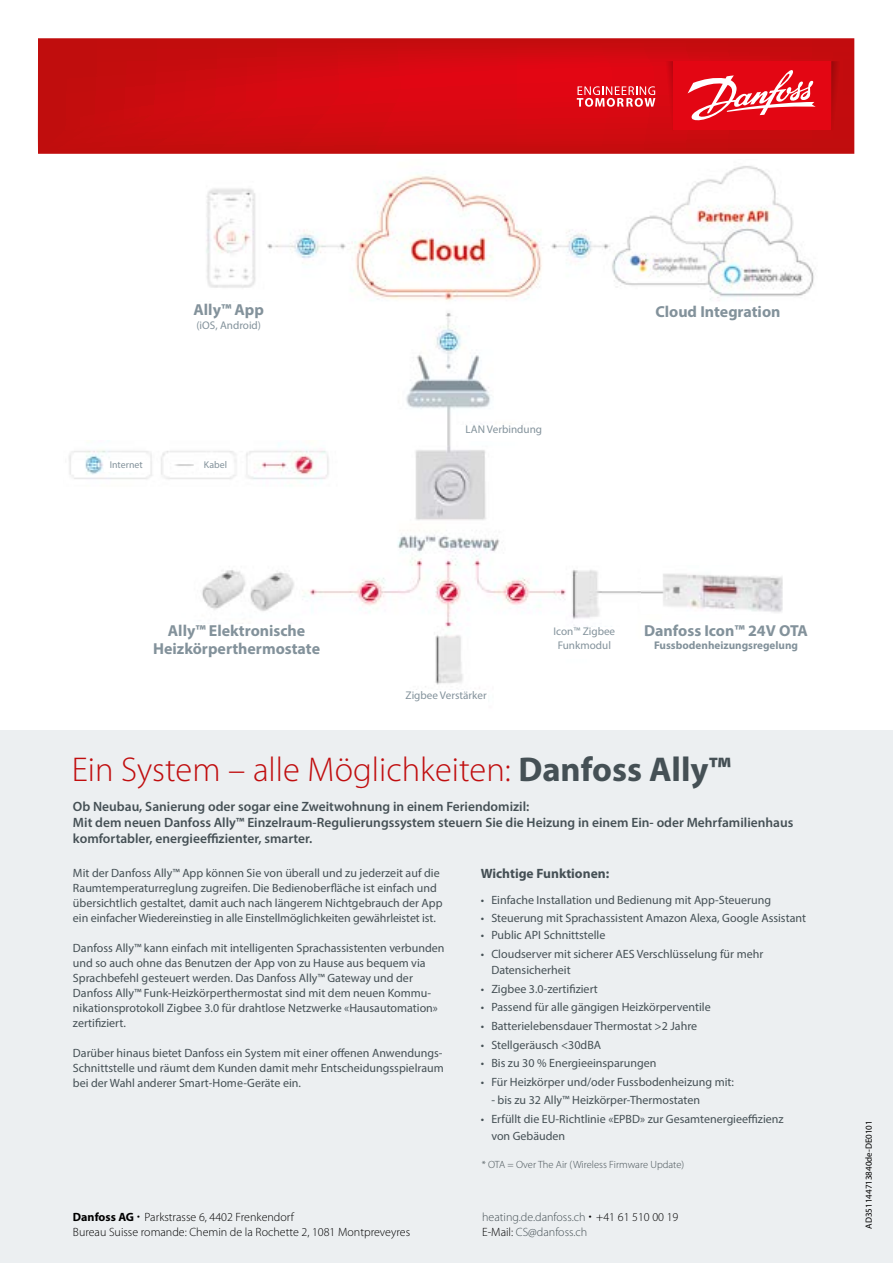
<style>
.page{position:relative;width:893px;height:1263px;background:#fff}
.page>*{position:absolute;margin:0;border:0;box-sizing:border-box;transform-origin:0 0}
.t1{font:300 34.5px "Myriad Pro";color:#c00d0e}
.t2{font:700 15.9px/17.5px "Myriad Pro";color:#83929b;text-align:center}
.t3{font:600 13.5px/15.8px "Myriad Pro";color:#455055}
.t4{font:700 13.5px "Myriad Pro";color:#455055}
.t5{font:12px/15px "Myriad Pro";color:#455055}
.t6{font:300 12px/14.4px "Myriad Pro";color:#000}
.t7{font:300 12px/14.4px "Myriad Pro";color:#455055}
.t8{font:11.1px/13.4px "Myriad Pro";color:#83929b;text-align:center}
.t9{font:700 11.1px "Myriad Pro";color:#83929b}
.t10{font:300 10.5px "Myriad Pro";color:#455055}
.t11{font:9.9px "Myriad Pro";color:#83929b}
.t12{font:9px "Myriad Pro";color:#000}
.s1{font-weight:700;color:#455055}
.s2{font-weight:700}
.s3{font-family:"Trebuchet MS";font-weight:700}
.s4{font-family:"Trebuchet MS";font-weight:700;color:#000}
.s5{color:#000}
</style>
<div class="page">
<div style="left:0;top:730px;width:893px;height:533px;background:#eceff1"></div>
<svg style="left:38px;top:38px;width:816px;height:116px;background:#cd0b10"></svg>
<svg style="left:831px;top:61px;width:13px;height:69px"></svg>
<svg style="left:661px;top:61px;width:12px;height:69px"></svg>
<div style="left:673px;top:61px;width:158px;height:69px;background:#e30613"></div>
<svg style="left:577px;top:86px;width:78px;height:21px;background:#e85b63"></svg>
<svg style="left:688px;top:70px;width:128px;height:51px"></svg>
<img style="left:202px;top:166px;width:614px;height:524px">
<div style="left:177px;top:303px;width:104px;height:47px;background:#fff"></div>
<div style="left:452px;top:425px;width:104px;height:15px;background:#fff"></div>
<div style="left:128px;top:624px;width:217px;height:47px;background:#fff"></div>
<div style="left:543px;top:627px;width:83px;height:31px;background:#fff"></div>
<img style="left:69px;top:440px;width:268px;height:48px">
<div style="left:199px;top:460px;width:33px;height:12px;background:#fff"></div>
<div style="left:104px;top:460px;width:44px;height:12px;background:#fff"></div>
<div style="left:641px;top:624px;width:170px;height:47px;background:#fff"></div>
<img style="left:641px;top:566px;width:175px;height:48px">
<div style="left:612px;top:306px;width:211px;height:23px;background:#fff"></div>
<h2 class="t2" style="left:194px;top:300px;width:72px">Ally™ App</h2>
<p class="t8" style="left:196px;top:318px;width:66px">(iOS, Android)</p>
<p class="t11" style="left:110px;top:458px;width:35px">Internet</p>
<p class="t11" style="left:204px;top:458px;width:25px">Kabel</p>
<p class="t8" style="left:466px;top:422px;width:78px">LAN Verbindung</p>
<h2 class="t2" style="left:655px;top:303px;width:127px">Cloud Integration</h2>
<h2 class="t2" style="left:153px;top:621px;width:168px">Ally™ Elektronische<br>Heizkörperthermostate</h2>
<p class="t8" style="left:553px;top:625px;width:63px">Icon™ Zigbee<br>Funkmodul</p>
<p class="t8" style="left:405px;top:688px;width:83px">Zigbee Verstärker</p>
<h2 class="t2" style="left:644px;top:621px;width:165px">Danfoss Icon™ 24V OTA</h2>
<p class="t9" style="left:654px;top:638px;width:146px">Fussbodenheizungsregelung</p>
<h1 class="t1" style="left:72px;top:749px;width:661px">Ein System – alle Möglichkeiten: <span class="s1">Danfoss Ally™</span></h1>
<p class="t3" style="left:73px;top:798px;width:722px">Ob Neubau, Sanierung oder sogar eine Zweitwohnung in einem Feriendomizil:<br>Mit dem neuen Danfoss Ally™ Einzelraum-Regulierungssystem steuern Sie die Heizung in einem Ein- oder Mehrfamilienhaus komfortabler, energieeffizienter, smarter.</p>
<p class="t5" style="left:73px;top:865px;width:371px">Mit der Danfoss Ally™ App können Sie von überall und zu jederzeit auf die Raumtemperaturreglung zugreifen. Die Bedienoberfläche ist einfach und übersichtlich gestaltet, damit auch nach längerem Nichtgebrauch der App ein einfacher Wiedereinstieg in alle Einstellmöglichkeiten gewährleistet ist.</p>
<p class="t5" style="left:73px;top:940px;width:373px">Danfoss Ally™ kann einfach mit intelligenten Sprachassistenten verbunden und so auch ohne das Benutzen der App von zu Hause aus bequem via Sprachbefehl gesteuert werden. Das Danfoss Ally™ Gateway und der Danfoss Ally™ Funk-Heizkörperthermostat sind mit dem neuen Kommu&shy;nikationsprotokoll Zigbee 3.0 für drahtlose Netzwerke «Hausautomation» zertifiziert.</p>
<p class="t5" style="left:73px;top:1045px;width:372px;text-align:justify">Darüber hinaus bietet Danfoss ein System mit einer offenen Anwendungs-Schnittstelle und räumt dem Kunden damit mehr Entscheidungsspielraum bei der Wahl anderer Smart-Home-Geräte ein.</p>
<p class="t4" style="left:481px;top:865px;width:130px">Wichtige Funktionen:</p>
<p class="t5" style="left:481px;top:892px;width:292px">• Einfache Installation und Bedienung mit App-Steuerung</p>
<p class="t5" style="left:481px;top:911px;width:327px">• Steuerung mit Sprachassistent Amazon Alexa, Google Assistant</p>
<p class="t5" style="left:481px;top:927px;width:126px">• Public API Schnittstelle</p>
<p class="t5" style="left:491px;top:945px;width:273px;line-height:16.5px;text-indent:-10px">• Cloudserver mit sicherer AES Verschlüsselung für mehr<br>Datensicherheit</p>
<p class="t5" style="left:481px;top:981px;width:118px">• Zigbee 3.0-zertifiziert</p>
<p class="t5" style="left:481px;top:999px;width:231px">• Passend für alle gängigen Heizkörperventile</p>
<p class="t5" style="left:481px;top:1018px;width:218px">• Batterielebensdauer Thermostat &gt;2 Jahre</p>
<p class="t5" style="left:481px;top:1037px;width:122px">• Stellgeräusch &lt;30dBA</p>
<p class="t5" style="left:481px;top:1055px;width:177px">• Bis zu 30 % Energieeinsparungen</p>
<p class="t5" style="left:481px;top:1074px;width:255px">• Für Heizkörper und/oder Fussbodenheizung mit:</p>
<p class="t5" style="left:491px;top:1093px;width:210px">- bis zu 32 Ally™ Heizkörper-Thermostaten</p>
<p class="t5" style="left:491px;top:1110px;width:294px;line-height:16.5px;text-indent:-10px">• Erfüllt die EU-Richtlinie «EPBD» zur Gesamtenergieeffizienz von Gebäuden</p>
<p class="t10" style="left:482px;top:1158px;width:204px">* OTA = Over The Air (Wireless Firmware Update)</p>
<p class="t6" style="left:73px;top:1210px;width:339px"><span class="s2">Danfoss AG</span> <span class="s3">∙</span> Parkstrasse 6, 4402 Frenkendorf<br>Bureau Suisse romande: Chemin de la Rochette 2, 1081 Montpreveyres</p>
<p class="t7" style="left:482px;top:1210px;width:198px">heating.de.danfoss.ch <span class="s4">∙</span> <span class="s5">+41 61 510 00 19<br>E-Mail:</span> CS@danfoss.ch</p>
<p class="t12" style="left:863px;top:1229px;width:110px;rotate:-90deg">AD351144713840de-DE0101</p>
</div>
